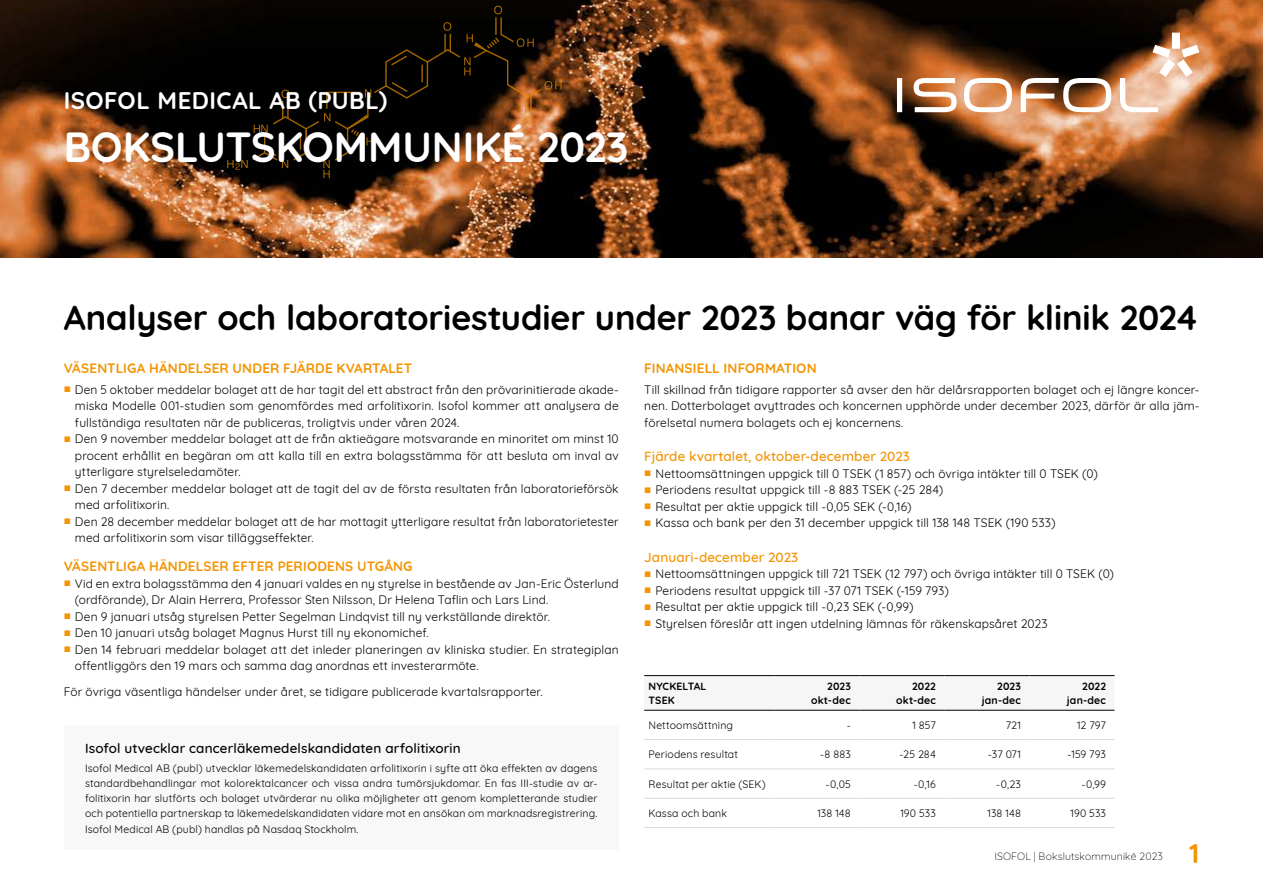
<style>
.page{position:relative;width:1263px;height:893px;background:#fff}
.page>*{position:absolute;margin:0;border:0;box-sizing:border-box;transform-origin:0 0}
.t1{font:700 42px "Quicksand";letter-spacing:-.005em;color:#fff}
.t2{font:700 34.5px "Quicksand";letter-spacing:-.005em;color:#000}
.t3{font:700 27px "Quicksand";color:#f49400}
.t4{font:700 24px "Quicksand";letter-spacing:.02em;color:#fff}
.t5{font:700 13.5px "Quicksand";letter-spacing:.01em;color:#f49400}
.t6{font:500 13.5px "Quicksand";letter-spacing:.01em;color:#f49400}
.t7{font:500 13.5px "Quicksand";letter-spacing:.015em;color:#000}
.t8{font:12px/16.5px "Quicksand";letter-spacing:.01em;color:#000}
.t9{font:10.5px/15px "Quicksand";letter-spacing:.015em;color:#000;text-align:justify}
.t10{font:700 10.5px/13.5px "Quicksand";letter-spacing:.02em;color:#000;text-align:right}
.t11{font:300 10.5px "Quicksand";letter-spacing:.015em;color:#000}
.s1{font-family:"Arial";font-weight:900;color:#f49400}
</style>
<div class="page">
<div style="left:644px;top:676px;width:470px;height:34px;background:#f6f6f6"></div>
<hr style="left:644px;top:769px;width:130px;height:1px;background:#dadada">
<hr style="left:644px;top:827px;width:130px;height:1px;background:#dadada">
<hr style="left:644px;top:675px;width:130px;height:1px;background:#000">
<hr style="left:774px;top:675px;width:85px;height:1px;background:#000">
<hr style="left:859px;top:675px;width:85px;height:1px;background:#000">
<hr style="left:944px;top:675px;width:85px;height:1px;background:#000">
<hr style="left:1029px;top:675px;width:85px;height:1px;background:#000">
<hr style="left:644px;top:710px;width:130px;height:1px;background:#000">
<hr style="left:774px;top:710px;width:85px;height:1px;background:#000">
<hr style="left:859px;top:710px;width:85px;height:1px;background:#000">
<hr style="left:944px;top:710px;width:85px;height:1px;background:#000">
<hr style="left:1029px;top:710px;width:85px;height:1px;background:#000">
<hr style="left:644px;top:739px;width:130px;height:1px;background:#dadada">
<hr style="left:774px;top:739px;width:85px;height:1px;background:#dadada">
<hr style="left:859px;top:739px;width:85px;height:1px;background:#dadada">
<hr style="left:774px;top:827px;width:85px;height:1px;background:#dadada">
<hr style="left:859px;top:827px;width:85px;height:1px;background:#dadada">
<hr style="left:944px;top:827px;width:85px;height:1px;background:#dadada">
<hr style="left:1029px;top:827px;width:85px;height:1px;background:#dadada">
<hr style="left:944px;top:739px;width:85px;height:1px;background:#dadada">
<hr style="left:1029px;top:739px;width:85px;height:1px;background:#dadada">
<hr style="left:774px;top:769px;width:85px;height:1px;background:#dadada">
<hr style="left:859px;top:769px;width:85px;height:1px;background:#dadada">
<hr style="left:944px;top:769px;width:85px;height:1px;background:#dadada">
<hr style="left:1029px;top:769px;width:85px;height:1px;background:#dadada">
<hr style="left:644px;top:798px;width:130px;height:1px;background:#dadada">
<hr style="left:774px;top:798px;width:85px;height:1px;background:#dadada">
<hr style="left:859px;top:798px;width:85px;height:1px;background:#dadada">
<hr style="left:944px;top:798px;width:85px;height:1px;background:#dadada">
<hr style="left:1029px;top:798px;width:85px;height:1px;background:#dadada">
<div style="left:64px;top:725px;width:555px;height:125px;background:#f6f6f6"></div>
<img style="left:0;top:0;width:1263px;height:257px">
<svg style="left:227px;top:6px;width:335px;height:172px;background:#211308"></svg>
<svg style="left:912px;top:77px;width:101px;height:35px"></svg>
<svg style="left:1019px;top:77px;width:93px;height:35px"></svg>
<svg style="left:1119px;top:33px;width:80px;height:79px;background:#c29b80"></svg>
<h3 class="t4" style="left:64px;top:81px;width:325px">ISOFOL MEDICAL AB (PUBL)</h3>
<h1 class="t1" style="left:64px;top:112px;width:566px">BOKSLUTSKOMMUNIKÉ 2023</h1>
<h2 class="t2" style="left:64px;top:289px;width:1136px">Analyser och laboratoriestudier under 2023 banar väg för klinik 2024</h2>
<p class="t5" style="left:64px;top:357px;width:350px">VÄSENTLIGA HÄNDELSER UNDER FJÄRDE KVARTALET</p>
<p class="t8" style="left:75px;top:380px;width:545px;text-align:justify;text-indent:-11px"><span class="s1">■</span> Den 5 oktober meddelar bolaget att de har tagit del ett abstract från den prövarinitierade akade&shy;miska Modelle 001-studien som genomfördes med arfolitixorin. Isofol kommer att analysera de fullständiga resultaten när de publiceras, troligtvis under våren 2024.</p>
<p class="t8" style="left:75px;top:429px;width:545px;text-align:justify;text-indent:-11px"><span class="s1">■</span> Den 9 november meddelar bolaget att de från aktieägare motsvarande en minoritet om minst 10 procent erhållit en begäran om att kalla till en extra bolagsstämma för att besluta om inval av ytterligare styrelseledamöter.</p>
<p class="t8" style="left:75px;top:479px;width:545px;text-indent:-11px"><span class="s1">■</span> Den 7 december meddelar bolaget att de tagit del av de första resultaten från laboratorieförsök med arfolitixorin.</p>
<p class="t8" style="left:75px;top:512px;width:545px;text-indent:-11px"><span class="s1">■</span> Den 28 december meddelar bolaget att de har mottagit ytterligare resultat från laboratorietester med arfolitixorin som visar tilläggseffekter.</p>
<p class="t5" style="left:64px;top:555px;width:350px">VÄSENTLIGA HÄNDELSER EFTER PERIODENS UTGÅNG</p>
<p class="t8" style="left:75px;top:574px;width:545px;text-indent:-11px"><span class="s1">■</span> Vid en extra bolagsstämma den 4 januari valdes en ny styrelse in bestående av Jan-Eric Österlund (ordförande), Dr Alain Herrera, Professor Sten Nilsson, Dr Helena Taflin och Lars Lind.</p>
<p class="t8" style="left:64px;top:607px;width:488px"><span class="s1">■</span> Den 9 januari utsåg styrelsen Petter Segelman Lindqvist till ny verkställande direktör.</p>
<p class="t8" style="left:64px;top:623px;width:366px"><span class="s1">■</span> Den 10 januari utsåg bolaget Magnus Hurst till ny ekonomichef.</p>
<p class="t8" style="left:75px;top:640px;width:545px;text-indent:-11px"><span class="s1">■</span> Den 14 februari meddelar bolaget att det inleder planeringen av kliniska studier. En strategiplan offentliggörs den 19 mars och samma dag anordnas ett investerarmöte.</p>
<p class="t8" style="left:64px;top:682px;width:480px">För övriga väsentliga händelser under året, se tidigare publicerade kvartalsrapporter.</p>
<p class="t10" style="left:648px;top:679px;width:59px;text-align:left">NYCKELTAL<br>TSEK</p>
<p class="t10" style="left:811px;top:679px;width:41px">2023 okt-dec</p>
<p class="t10" style="left:896px;top:679px;width:41px">2022 okt-dec</p>
<p class="t10" style="left:982px;top:679px;width:41px">2023 jan-dec</p>
<p class="t10" style="left:1067px;top:679px;width:41px">2022 jan-dec</p>
<p class="t9" style="left:648px;top:717px;width:86px">Nettoomsättning</p>
<p class="t9" style="left:847px;top:717px;width:6px">-</p>
<p class="t9" style="left:912px;top:717px;width:25px">1 857</p>
<p class="t9" style="left:1006px;top:717px;width:17px">721</p>
<p class="t9" style="left:1077px;top:717px;width:30px">12 797</p>
<p class="t9" style="left:648px;top:746px;width:91px">Periodens resultat</p>
<p class="t9" style="left:820px;top:746px;width:32px">-8 883</p>
<p class="t9" style="left:899px;top:746px;width:38px">-25 284</p>
<p class="t9" style="left:988px;top:746px;width:34px">-37 071</p>
<p class="t9" style="left:1067px;top:746px;width:40px">-159 793</p>
<p class="t9" style="left:648px;top:775px;width:119px">Resultat per aktie (SEK)</p>
<p class="t9" style="left:825px;top:775px;width:27px">-0,05</p>
<p class="t9" style="left:914px;top:775px;width:24px">-0,16</p>
<p class="t9" style="left:996px;top:775px;width:26px">-0,23</p>
<p class="t9" style="left:1081px;top:775px;width:26px">-0,99</p>
<p class="t9" style="left:648px;top:805px;width:80px">Kassa och bank</p>
<p class="t9" style="left:817px;top:805px;width:35px">138 148</p>
<p class="t9" style="left:900px;top:805px;width:37px">190 533</p>
<p class="t9" style="left:987px;top:805px;width:35px">138 148</p>
<p class="t9" style="left:1070px;top:805px;width:37px">190 533</p>
<p class="t5" style="left:644px;top:357px;width:174px">FINANSIELL INFORMATION</p>
<p class="t8" style="left:644px;top:380px;width:557px;text-align:justify">Till skillnad från tidigare rapporter så avser den här delårsrapporten bolaget och ej längre koncer&shy;nen. Dotterbolaget avyttrades och koncernen upphörde under december 2023, därför är alla jäm&shy;förelsetal numera bolagets och ej koncernens.</p>
<p class="t6" style="left:644px;top:445px;width:267px">Fjärde kvartalet, oktober-december 2023</p>
<p class="t8" style="left:644px;top:464px;width:455px"><span class="s1">■</span> Nettoomsättningen uppgick till 0 TSEK (1 857) och övriga intäkter till 0 TSEK (0)</p>
<p class="t8" style="left:644px;top:480px;width:301px"><span class="s1">■</span> Periodens resultat uppgick till -8 883 TSEK (-25 284)</p>
<p class="t8" style="left:644px;top:497px;width:269px"><span class="s1">■</span> Resultat per aktie uppgick till -0,05 SEK (-0,16)</p>
<p class="t8" style="left:644px;top:513px;width:413px"><span class="s1">■</span> Kassa och bank per den 31 december uppgick till 138 148 TSEK (190 533)</p>
<p class="t6" style="left:644px;top:546px;width:156px">Januari-december 2023</p>
<p class="t8" style="left:644px;top:564px;width:471px"><span class="s1">■</span> Nettoomsättningen uppgick till 721 TSEK (12 797) och övriga intäkter till 0 TSEK (0)</p>
<p class="t8" style="left:644px;top:581px;width:306px"><span class="s1">■</span> Periodens resultat uppgick till -37 071 TSEK (-159 793)</p>
<p class="t8" style="left:644px;top:597px;width:271px"><span class="s1">■</span> Resultat per aktie uppgick till -0,23 SEK (-0,99)</p>
<p class="t8" style="left:644px;top:614px;width:405px"><span class="s1">■</span> Styrelsen föreslår att ingen utdelning lämnas för räkenskapsåret 2023</p>
<p class="t7" style="left:85px;top:737px;width:377px">Isofol utvecklar cancerläkemedelskandidaten arfolitixorin</p>
<p class="t9" style="left:85px;top:759px;width:514px">Isofol Medical AB (publ) utvecklar läkemedelskandidaten arfolitixorin i syfte att öka effekten av dagens standardbehandlingar mot kolorektalcancer och vissa andra tumörsjukdomar. En fas III-studie av ar&shy;folitixorin har slutförts och bolaget utvärderar nu olika möjligheter att genom kompletterande studier och potentiella partnerskap ta läkemedelskandidaten vidare mot en ansökan om marknadsregistrering.</p>
<p class="t9" style="left:85px;top:821px;width:275px">Isofol Medical AB (publ) handlas på Nasdaq Stockholm.</p>
<p class="t11" style="left:994px;top:848px;width:170px">ISOFOL | Bokslutskommuniké 2023</p>
<h3 class="t3" style="left:1189px;top:831px;width:11px">1</h3>
</div>
